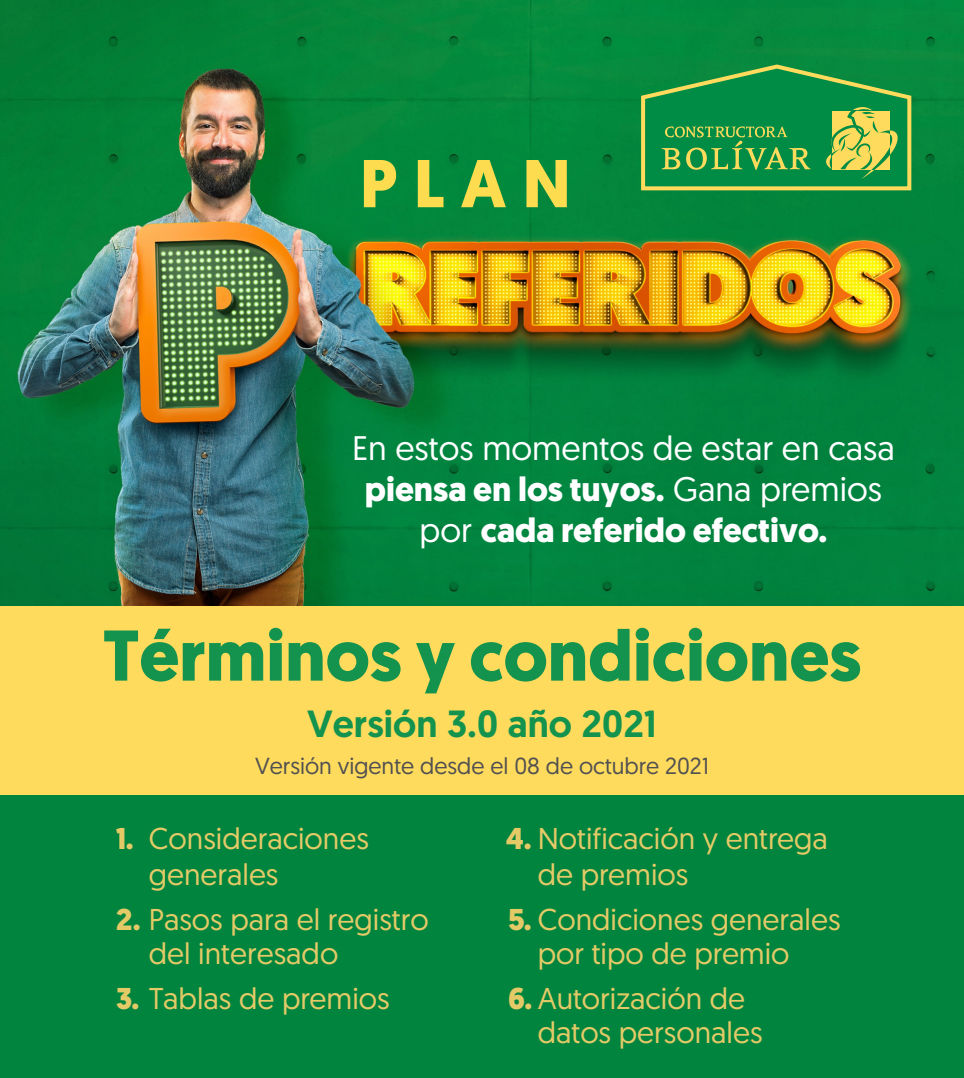
<style>
.page{position:relative;width:964px;height:1078px;background:#fff}
.page>*{position:absolute;margin:0;border:0;box-sizing:border-box;transform-origin:0 0}
.t1{font:700 71.6px "Geomanist";color:#13934e}
.t2{font:700 67.4px "Geomanist";color:#fddc50}
.t3{font:500 37.8px "Geomanist";color:#13934e}
.t4{font:34px/40.8px "Geomanist";color:#fff;text-align:center}
.t5{font:30px/33.8px "Geomanist";color:#e4ca67}
.t6{font:23.2px "Geomanist";color:#515151}
.s1{font-weight:700}
</style>
<div class="page">
<img style="left:0;top:0;width:964px;height:606px">
<div style="left:0;top:783px;width:964px;height:294px;background:#00843e"></div>
<div style="left:0;top:606px;width:964px;height:188px;background:#ffdb5d"></div>
<img style="left:921px;top:24px;width:43px;height:296px">
<svg style="left:639px;top:62px;width:274px;height:130px"></svg>
<h2 class="t2" style="left:360px;top:139px;width:213px">PLAN</h2>
<p class="t4" style="left:352px;top:427px;width:544px">En estos momentos de estar en casa <span class="s1">piensa en los tuyos.</span> Gana premios por <span class="s1">cada referido efectivo.</span></p>
<h1 class="t1" style="left:103px;top:607px;width:760px">Términos y condiciones</h1>
<p class="t3" style="left:307px;top:698px;width:351px">Versión 3.0 año 2021</p>
<p class="t6" style="left:255px;top:750px;width:455px">Versión vigente desde el 08 de octubre 2021</p>
<p class="t5" style="left:149px;top:819px;width:222px;line-height:36px;text-indent:-33px"><span class="s1">1.</span> Consideraciones generales</p>
<p class="t5" style="left:149px;top:901px;width:281px;text-indent:-33px"><span class="s1">2.</span> Pasos para el registro del interesado</p>
<p class="t5" style="left:116px;top:980px;width:275px"><span class="s1">3.</span> Tablas de premios</p>
<p class="t5" style="left:538px;top:819px;width:291px;line-height:36px;text-indent:-32px"><span class="s1">4.</span> Notificación y entrega de premios</p>
<p class="t5" style="left:538px;top:901px;width:304px;text-indent:-29px"><span class="s1">5.</span> Condiciones generales por tipo de premio</p>
<p class="t5" style="left:538px;top:980px;width:226px;text-indent:-29px"><span class="s1">6.</span> Autorización de datos personales</p>
</div>
